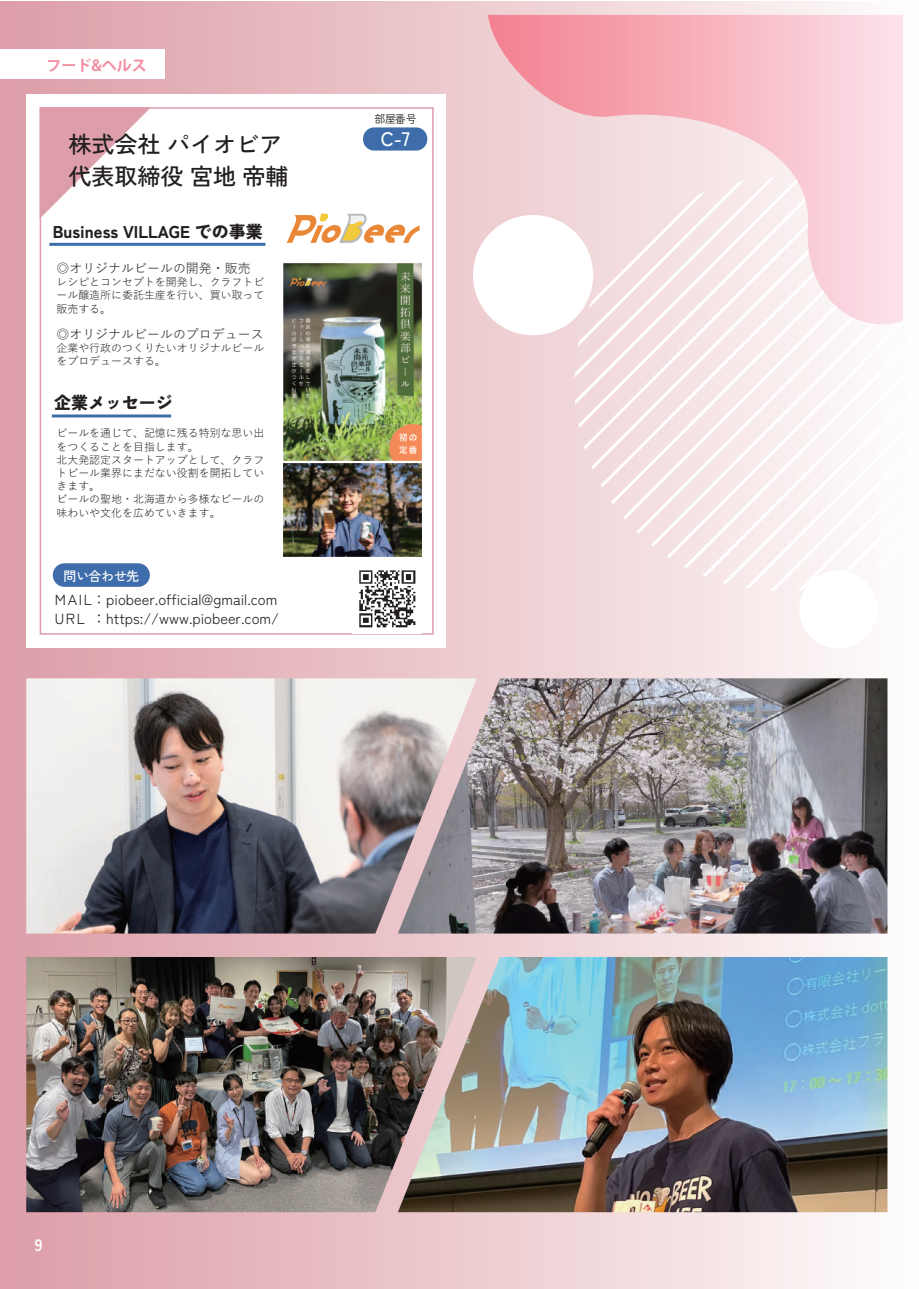
<style>
.page{position:relative;width:919px;height:1289px;background:#fff}
.page>*{position:absolute;margin:0;border:0;box-sizing:border-box;transform-origin:0 0}
.t1{font:500 23.1px/32.8px "Zen Kaku Gothic New";color:#231f20}
.t2{font:500 19.5px "Zen Kaku Gothic New";color:#fff}
.t3{font:900 17.1px "Zen Kaku Gothic New";color:#231f20}
.t4{font:700 16.5px "Zen Kaku Gothic New";color:#fff}
.t5{font:700 15px "Koz Go Pr 6 N";color:#f38ca0}
.t6{font:14.55px/18.3px "Zen Kaku Gothic New";color:#231f20}
.t7{font:13.05px "Yu Go Pr 6 N";color:#231f20}
.t8{font:500 13.05px "Zen Kaku Gothic New";color:#fff}
.t9{font:10.95px/13.2px "Yu Go Pr 6 N";color:#231f20}
.t10{font:10.95px "Zen Kaku Gothic New";color:#231f20}
</style>
<div class="page">
<div style="left:0;top:1px;width:918px;height:1287px;background:linear-gradient(to right,#dc9da7,#fcfaf9)"></div>
<div style="left:26px;top:94px;width:420px;height:553px;background:#fff"></div>
<div style="left:799px;top:570px;width:78px;height:78px;background:#fff;border-radius:50%"></div>
<svg style="left:584px;top:199px;width:334px;height:392px;background:#f2dddf"></svg>
<svg style="left:598px;top:213px;width:320px;height:378px;background:#f3dfe1"></svg>
<svg style="left:612px;top:227px;width:306px;height:364px;background:#f4e0e2"></svg>
<svg style="left:625px;top:240px;width:293px;height:351px;fill:#f3dddf"></svg>
<svg style="left:639px;top:254px;width:279px;height:337px;fill:#f4dfe0"></svg>
<svg style="left:653px;top:268px;width:265px;height:323px;fill:#f4e0e1"></svg>
<svg style="left:667px;top:282px;width:251px;height:309px;fill:#f4e1e3"></svg>
<svg style="left:680px;top:295px;width:238px;height:296px;fill:#f5e3e5"></svg>
<svg style="left:694px;top:309px;width:224px;height:282px;fill:#f5e5e7"></svg>
<svg style="left:708px;top:323px;width:210px;height:268px;fill:#f7e6e7"></svg>
<svg style="left:722px;top:337px;width:196px;height:254px;fill:#f8eaeb"></svg>
<svg style="left:735px;top:350px;width:183px;height:241px"></svg>
<svg style="left:488px;top:15px;width:414px;height:322px;background:#f6d1d7"></svg>
<div style="left:473px;top:215px;width:120px;height:120px;background:#fff;border-radius:50%"></div>
<div style="left:40px;top:107px;width:393px;height:527px;background:#fff;border:2px solid #dd9ea9"></div>
<svg style="left:40px;top:107px;width:111px;height:112px"></svg>
<div style="left:53px;top:563px;width:97px;height:24px;background:#3f6dab;border-radius:12px"></div>
<div style="left:363px;top:127px;width:64px;height:23px;background:#3f6dab;border-radius:11px"></div>
<hr style="left:49px;top:243px;width:216px;height:3px;background:#3f6dab">
<hr style="left:52px;top:414px;width:119px;height:3px;background:#3f6dab">
<img style="left:352px;top:570px;width:69px;height:63px">
<img style="left:284px;top:464px;width:137px;height:92px">
<img style="left:286px;top:213px;width:134px;height:30px">
<img style="left:283px;top:264px;width:138px;height:196px">
<div style="left:0;top:50px;width:165px;height:29px;background:#fff"></div>
<img style="left:26px;top:678px;width:372px;height:255px">
<img style="left:398px;top:678px;width:489px;height:255px">
<img style="left:26px;top:957px;width:372px;height:255px">
<img style="left:398px;top:957px;width:489px;height:255px">
<h3 class="t5" style="left:46px;top:57px;width:102px">フード&amp;ヘルス</h3>
<h1 class="t1" style="left:68px;top:127px;width:221px">株式会社 パイオビア代表取締役 宮地 帝輔</h1>
<h3 class="t3" style="left:53px;top:221px;width:211px">Business VILLAGE での事業</h3>
<p class="t7" style="left:56px;top:256px;width:196px">◎オリジナルビールの開発・販売</p>
<p class="t9" style="left:56px;top:274px;width:209px;text-align:justify">レシピとコンセプトを開発し、クラフトビール醸造所に委託生産を行い、買い取って販売する。</p>
<p class="t7" style="left:56px;top:322px;width:209px">◎オリジナルビールのプロデュース</p>
<p class="t9" style="left:56px;top:340px;width:209px">企業や行政のつくりたいオリジナルビールをプロデュースする。</p>
<h3 class="t3" style="left:54px;top:392px;width:120px">企業メッセージ</h3>
<p class="t9" style="left:56px;top:425px;width:209px">ビールを通じて、記憶に残る特別な思い出をつくることを目指します。<br>北大発認定スタートアップとして、クラフトビール業界にまだない役割を開拓していきます。<br>ビールの聖地・北海道から多様なビールの味わいや文化を広めていきます。</p>
<p class="t8" style="left:64px;top:568px;width:77px">問い合わせ先</p>
<h3 class="t6" style="left:55px;top:591px;width:224px">MAIL：piobeer.official@gmail.com<br>URL</h3>
<h3 class="t6" style="left:92px;top:609px;width:189px">：https://www.piobeer.com/</h3>
<p class="t10" style="left:374px;top:113px;width:44px">部屋番号</p>
<h2 class="t2" style="left:381px;top:127px;width:31px">C-7</h2>
<h3 class="t4" style="left:35px;top:1234px;width:9px">9</h3>
</div>
